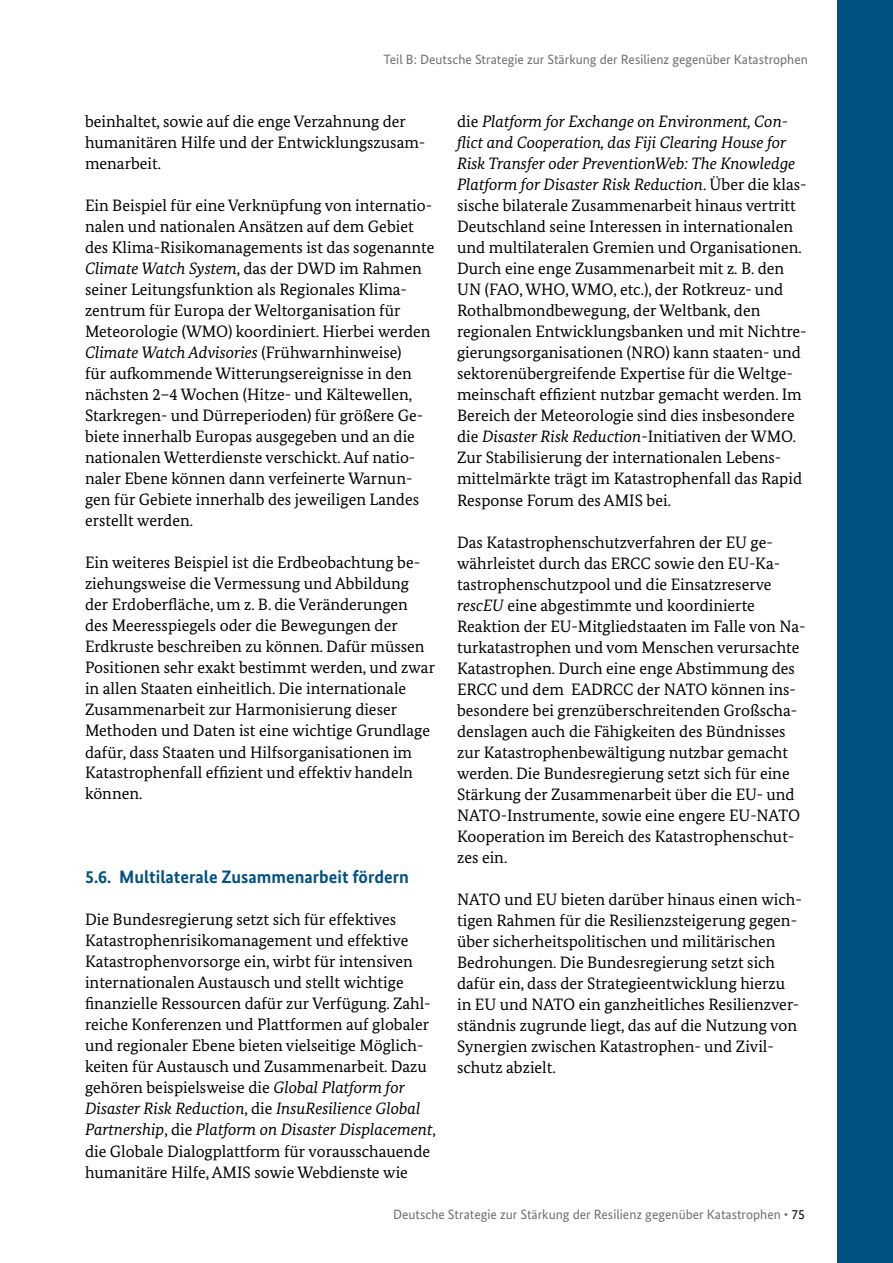
<style>
.page{position:relative;width:893px;height:1263px;background:#fff}
.page>*{position:absolute;margin:0;border:0;box-sizing:border-box;transform-origin:0 0}
.t1{font:700 18px "Bundes Sans";color:#005182}
.t2{font:16.5px/21px "Bundes Serif";color:#000}
.t3{font:13.5px "Bundes Sans";color:#706f6f}
.s1{font-style:italic}
.s2{color:#000}
</style>
<div class="page">
<div style="left:838px;top:0;width:55px;height:1263px;background:#005182"></div>
<p class="t3" style="left:384px;top:51px;width:426px">Teil B: Deutsche Strategie zur Stärkung der Resilienz gegenüber Katastrophen</p>
<p class="t2" style="left:85px;top:111px;width:342px">beinhaltet, sowie auf die enge Verzahnung der humanitären Hilfe und der Entwicklungszusam&shy;menarbeit.</p>
<p class="t2" style="left:85px;top:195px;width:351px">Ein Beispiel für eine Verknüpfung von internatio&shy;nalen und nationalen Ansätzen auf dem Gebiet des Klima-Risikomanagements ist das sogenannte <span class="s1">Climate Watch System</span>, das der DWD im Rahmen seiner Leitungsfunktion als Regionales Klima&shy;zentrum für Europa der Weltorganisation für Meteorologie (WMO) koordiniert. Hierbei werden <span class="s1">Climate Watch Advisories</span> (Frühwarnhinweise)<br>für aufkommende Witterungsereignisse in den nächsten 2–4 Wochen (Hitze- und Kältewellen, Starkregen- und Dürreperioden) für größere Ge&shy;biete innerhalb Europas ausgegeben und an die nationalen Wetterdienste verschickt. Auf natio&shy;naler Ebene können dann verfeinerte Warnun&shy;gen für Gebiete innerhalb des jeweiligen Landes erstellt werden.</p>
<p class="t2" style="left:85px;top:552px;width:351px">Ein weiteres Beispiel ist die Erdbeobachtung be&shy;ziehungsweise die Vermessung und Abbildung der Erdoberfläche, um z. B. die Veränderungen des Meeresspiegels oder die Bewegungen der Erdkruste beschreiben zu können. Dafür müssen Positionen sehr exakt bestimmt werden, und zwar in allen Staaten einheitlich. Die internationale Zusammenarbeit zur Harmonisierung dieser Methoden und Daten ist eine wichtige Grundlage dafür, dass Staaten und Hilfsorganisationen im Katastrophenfall effizient und effektiv handeln können.</p>
<h5 class="t1" style="left:85px;top:866px;width:325px">5.6. Multilaterale Zusammenarbeit fördern</h5>
<p class="t2" style="left:85px;top:909px;width:352px">Die Bundesregierung setzt sich für effektives Katastrophenrisikomanagement und effektive Katastrophenvorsorge ein, wirbt für intensiven internationalen Austausch und stellt wichtige finanzielle Ressourcen dafür zur Verfügung. Zahl&shy;reiche Konferenzen und Plattformen auf globaler und regionaler Ebene bieten vielseitige Möglich&shy;keiten für Austausch und Zusammenarbeit. Dazu gehören beispielsweise die <span class="s1">Global Platform for Disaster Risk Reduction</span>, die <span class="s1">InsuResilience Global Partnership</span>, die <span class="s1">Platform on Disaster Displacement</span>, die Globale Dialogplattform für vorausschauende humanitäre Hilfe, AMIS sowie Webdienste wie</p>
<p class="t2" style="left:457px;top:111px;width:351px">die <span class="s1">Platform for Exchange on Environment, Con&shy;flict and Cooperation, das Fiji Clearing House for Risk Transfer oder PreventionWeb: The Knowledge Platform for Disaster Risk Reduction</span>. Über die klas&shy;sische bilaterale Zusammenarbeit hinaus vertritt Deutschland seine Interessen in internationalen und multilateralen Gremien und Organisationen.<br>Durch eine enge Zusammenarbeit mit z. B. den UN (FAO, WHO, WMO, etc.), der Rotkreuz- und Rothalbmondbewegung, der Weltbank, den regionalen Entwicklungsbanken und mit Nichtre&shy;gierungsorganisationen (NRO) kann staaten- und sektorenübergreifende Expertise für die Weltge&shy;meinschaft effizient nutzbar gemacht werden. Im Bereich der Meteorologie sind dies insbesondere die <span class="s1">Disaster Risk Reduction</span>-Initiativen der WMO.<br>Zur Stabilisierung der internationalen Lebens&shy;mittelmärkte trägt im Katastrophenfall das Rapid Response Forum des AMIS bei.</p>
<p class="t2" style="left:457px;top:531px;width:350px">Das Katastrophenschutzverfahren der EU ge&shy;währleistet durch das ERCC sowie den EU-Ka&shy;tastrophenschutzpool und die Einsatzreserve <span class="s1">rescEU</span> eine abgestimmte und koordinierte Reaktion der EU-Mitgliedstaaten im Falle von Na&shy;turkatastrophen und vom Menschen verursachte Katastrophen. Durch eine enge Abstimmung des ERCC und dem EADRCC der NATO können ins&shy;besondere bei grenzüberschreitenden Großscha&shy;denslagen auch die Fähigkeiten des Bündnisses zur Katastrophenbewältigung nutzbar gemacht werden. Die Bundesregierung setzt sich für eine Stärkung der Zusammenarbeit über die EU- und NATO-Instrumente, sowie eine engere EU-NATO Kooperation im Bereich des Katastrophenschut&shy;zes ein.</p>
<p class="t2" style="left:457px;top:888px;width:346px">NATO und EU bieten darüber hinaus einen wich&shy;tigen Rahmen für die Resilienzsteigerung gegen&shy;über sicherheitspolitischen und militärischen Bedrohungen. Die Bundesregierung setzt sich dafür ein, dass der Strategieentwicklung hierzu in EU und NATO ein ganzheitliches Resilienzver&shy;ständnis zugrunde liegt, das auf die Nutzung von Synergien zwischen Katastrophen- und Zivil&shy;schutz abzielt.</p>
<p class="t3" style="left:393px;top:1206px;width:413px">Deutsche Strategie zur Stärkung der Resilienz gegenüber Katastrophen • <span class="s2">75</span></p>
</div>
